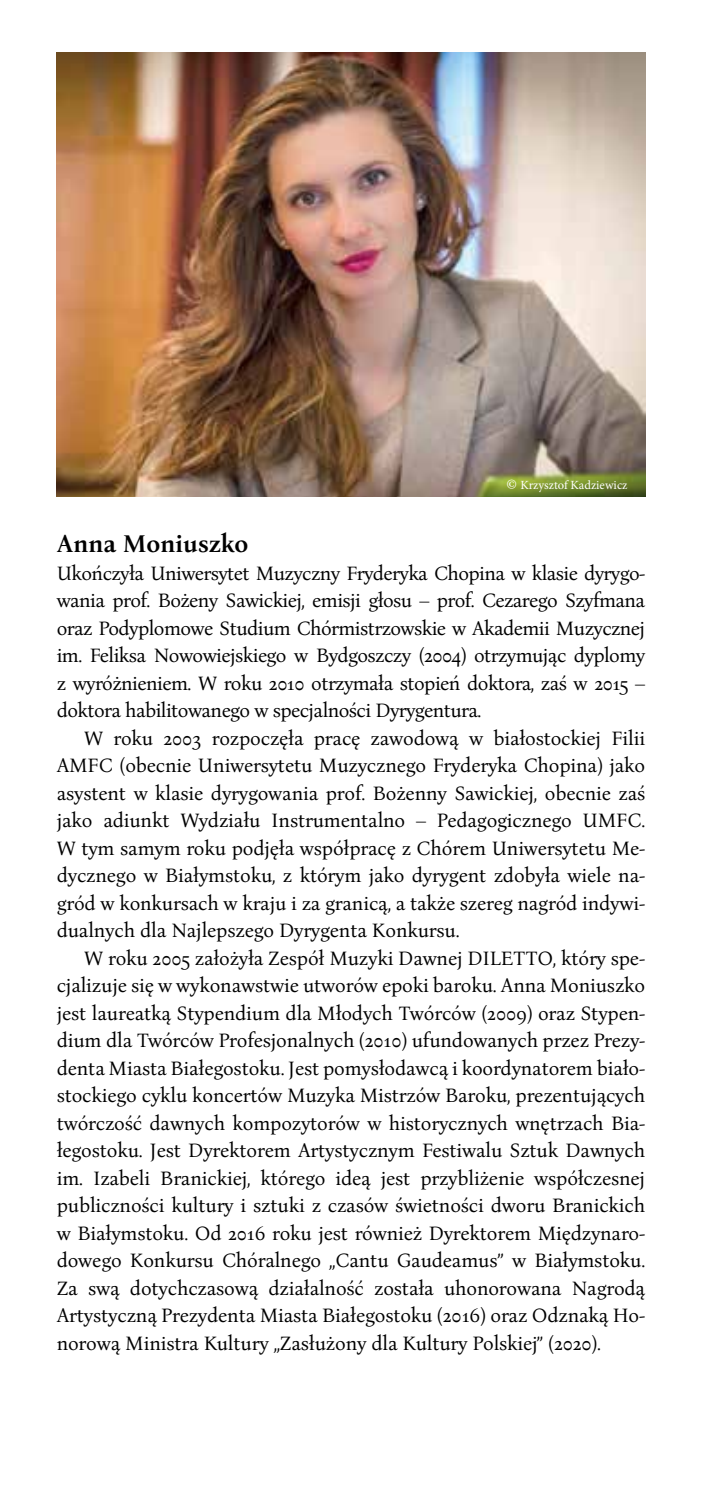
<style>
.page{position:relative;width:702px;height:1489px;background:#fff}
.page>*{position:absolute;margin:0;border:0;box-sizing:border-box;transform-origin:0 0}
.t1{font:700 25px "Bona Nova";color:#000}
.t2{font:20px/27.5px "Bona Nova";letter-spacing:-.01em;color:#000;text-align:justify}
.t3{font:12.5px "Minion Pro";color:#fff}
.s1{font-size:15px}
</style>
<div class="page">
<img style="left:57px;top:53px;width:588px;height:444px">
<p class="t3" style="left:506px;top:476px;width:123px"><span class="s1">©</span> Krzysztof Kadziewicz</p>
<p class="t1" style="left:57px;top:524px;width:193px">Anna Moniuszko</p>
<p class="t2" style="left:57px;top:559px;width:590px">Ukończyła Uniwersytet Muzyczny Fryderyka Chopina w klasie dyrygo&shy;wania prof. Bożeny Sawickiej, emisji głosu – prof. Cezarego Szyfmana oraz Podyplomowe Studium Chórmistrzowskie w Akademii Muzycznej im. Feliksa Nowowiejskiego w Bydgoszczy (2004) otrzymując dyplomy z wyróżnieniem. W roku 2010 otrzymała stopień doktora, zaś w 2015 – doktora habilitowanego w specjalności Dyrygentura.</p>
<p class="t2" style="left:57px;top:724px;width:590px;text-indent:28px">W roku 2003 rozpoczęła pracę zawodową w białostockiej Filii AMFC (obecnie Uniwersytetu Muzycznego Fryderyka Chopina) jako asystent w klasie dyrygowania prof. Bożenny Sawickiej, obecnie zaś jako adiunkt Wydziału Instrumentalno – Pedagogicznego UMFC.<br>W tym samym roku podjęła współpracę z Chórem Uniwersytetu Me&shy;dycznego w Białymstoku, z którym jako dyrygent zdobyła wiele na&shy;gród w konkursach w kraju i za granicą, a także szereg nagród indywi&shy;dualnych dla Najlepszego Dyrygenta Konkursu.</p>
<p class="t2" style="left:57px;top:944px;width:590px;text-indent:28px">W roku 2005 założyła Zespół Muzyki Dawnej DILETTO, który spe&shy;cjalizuje się w wykonawstwie utworów epoki baroku. Anna Moniuszko jest laureatką Stypendium dla Młodych Twórców (2009) oraz Stypen&shy;dium dla Twórców Profesjonalnych (2010) ufundowanych przez Prezy&shy;denta Miasta Białegostoku. Jest pomysłodawcą i koordynatorem biało&shy;stockiego cyklu koncertów Muzyka Mistrzów Baroku, prezentujących twórczość dawnych kompozytorów w historycznych wnętrzach Bia&shy;łegostoku. Jest Dyrektorem Artystycznym Festiwalu Sztuk Dawnych im. Izabeli Branickiej, którego ideą jest przybliżenie współczesnej publiczności kultury i sztuki z czasów świetności dworu Branickich w Białymstoku. Od 2016 roku jest również Dyrektorem Międzynaro&shy;dowego Konkursu Chóralnego „Cantu Gaudeamus” w Białymstoku.<br>Za swą dotychczasową działalność została uhonorowana Nagrodą Artystyczną Prezydenta Miasta Białegostoku (2016) oraz Odznaką Ho&shy;norową Ministra Kultury „Zasłużony dla Kultury Polskiej” (2020).</p>
</div>
